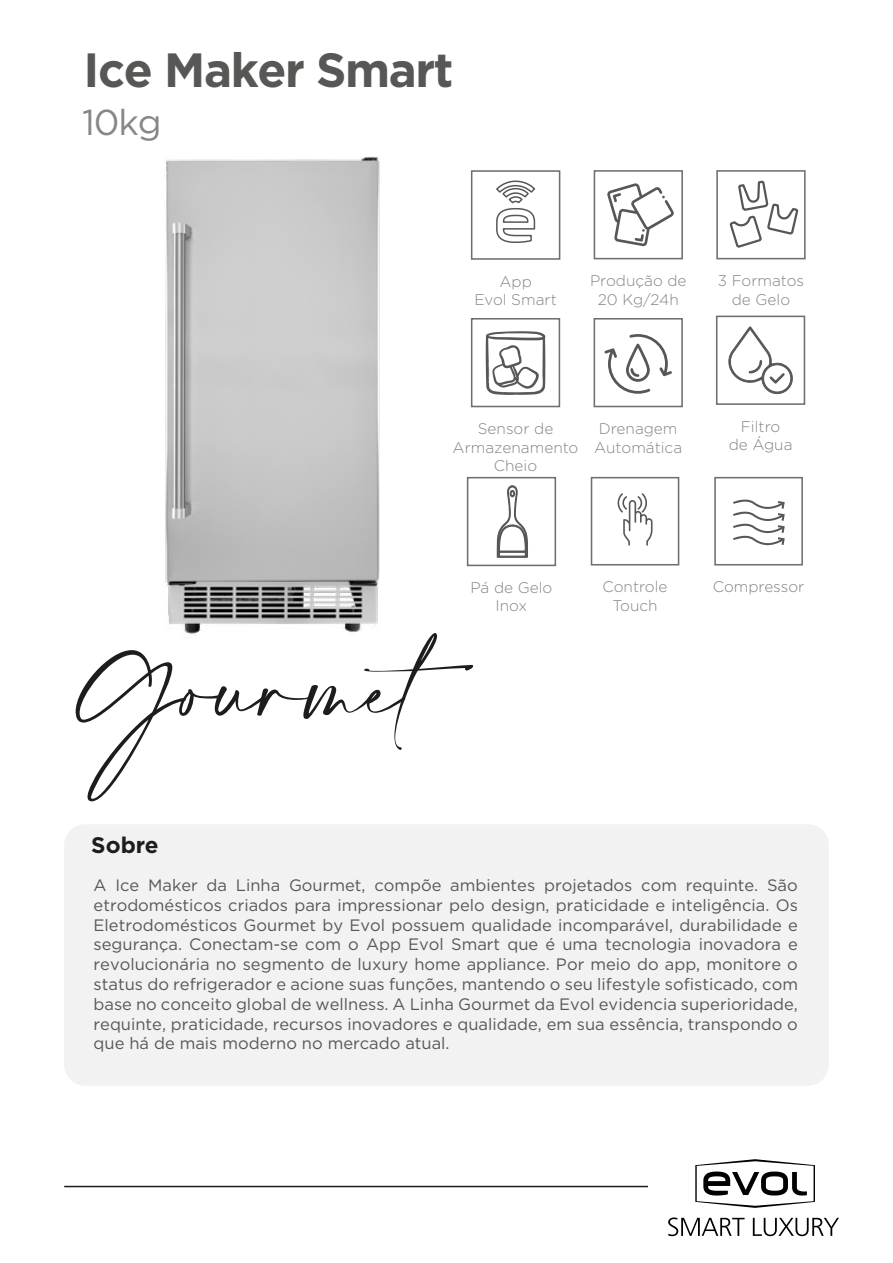
<style>
.page{position:relative;width:893px;height:1263px;background:#fff}
.page>*{position:absolute;margin:0;border:0;box-sizing:border-box;transform-origin:0 0}
.t1{font:67.5px "Amalfi Coast";color:#1d1d1b}
.t2{font:700 48px "Gotham";letter-spacing:-.03em;color:#575756}
.t3{font:36px "Gotham";color:#878787}
.t4{font:700 22.5px "Gotham";color:#1d1d1b}
.t5{font:16.5px/19.8px "Gotham";color:#575756;text-align:justify}
.t6{font:300 15.3px/18.5px "Gotham Rounded";color:#848483;text-align:center}
</style>
<div class="page">
<div style="left:64px;top:824px;width:765px;height:262px;background:#f2f2f2;border-radius:21px"></div>
<hr style="left:64px;top:1186px;width:584px;height:1px;background:#1d1d1b">
<svg style="left:695px;top:1159px;width:120px;height:49px"></svg>
<svg style="left:668px;top:1217px;width:77px;height:19px"></svg>
<svg style="left:753px;top:1218px;width:86px;height:18px"></svg>
<img style="left:164px;top:156px;width:364px;height:482px">
<div style="left:716px;top:316px;width:89px;height:89px;border:2px solid #6f6f6e"></div>
<svg style="left:728px;top:326px;width:65px;height:69px"></svg>
<div style="left:467px;top:477px;width:89px;height:89px;border:2px solid #6f6f6e"></div>
<svg style="left:497px;top:485px;width:31px;height:97px"></svg>
<div style="left:714px;top:477px;width:89px;height:88px;border:2px solid #6f6f6e"></div>
<svg style="left:733px;top:499px;width:52px;height:46px"></svg>
<div style="left:591px;top:477px;width:88px;height:88px;border:2px solid #6f6f6e"></div>
<svg style="left:618px;top:493px;width:34px;height:53px"></svg>
<div style="left:594px;top:170px;width:89px;height:89px;border:2px solid #6f6f6e"></div>
<svg style="left:607px;top:183px;width:67px;height:63px"></svg>
<div style="left:471px;top:318px;width:89px;height:89px;border:2px solid #6f6f6e"></div>
<svg style="left:486px;top:331px;width:59px;height:64px"></svg>
<div style="left:716px;top:170px;width:90px;height:89px;border:2px solid #6f6f6e"></div>
<svg style="left:729px;top:180px;width:70px;height:68px"></svg>
<div style="left:594px;top:318px;width:89px;height:89px;border:2px solid #6f6f6e"></div>
<svg style="left:604px;top:334px;width:68px;height:60px"></svg>
<div style="left:471px;top:170px;width:89px;height:90px;border:2px solid #6f6f6e"></div>
<svg style="left:495px;top:180px;width:41px;height:64px"></svg>
<h2 class="t2" style="left:84px;top:42px;width:372px">Ice Maker Smart</h2>
<h3 class="t3" style="left:82px;top:99px;width:81px">10kg</h3>
<p class="t6" style="left:474px;top:271px;width:84px">App<br>Evol Smart</p>
<p class="t6" style="left:590px;top:271px;width:98px">Produção de<br>20 Kg/24h</p>
<p class="t6" style="left:718px;top:271px;width:88px">3 Formatos de Gelo</p>
<p class="t6" style="left:453px;top:419px;width:127px">Sensor de<br>Armazenamento<br>Cheio</p>
<p class="t6" style="left:594px;top:419px;width:89px">Drenagem<br>Automática</p>
<p class="t6" style="left:729px;top:416px;width:65px">Filtro<br>de Água</p>
<p class="t6" style="left:471px;top:578px;width:83px">Pá de Gelo<br>Inox</p>
<p class="t6" style="left:603px;top:577px;width:66px">Controle</p>
<p class="t6" style="left:713px;top:577px;width:93px">Compressor</p>
<p class="t6" style="left:612px;top:595px;width:47px">Touch</p>
<h1 class="t1" style="left:74px;top:652px;width:438px">Gourmet</h1>
<h3 class="t4" style="left:91px;top:831px;width:69px">Sobre</h3>
<p class="t5" style="left:94px;top:875px;width:706px">A Ice Maker da Linha Gourmet, compõe ambientes projetados com requinte. São etrodomésticos criados para impressionar pelo design, praticidade e inteligência. Os Eletrodomésticos Gourmet by Evol possuem qualidade incomparável, durabilidade e segurança. Conectam-se com o App Evol Smart que é uma tecnologia inovadora e revolucionária no segmento de luxury home appliance. Por meio do app, monitore o status do refrigerador e acione suas funções, mantendo o seu lifestyle sofisticado, com base no conceito global de wellness. A Linha Gourmet da Evol evidencia superioridade, requinte, praticidade, recursos inovadores e qualidade, em sua essência, transpondo o que há de mais moderno no mercado atual.</p>
</div>
